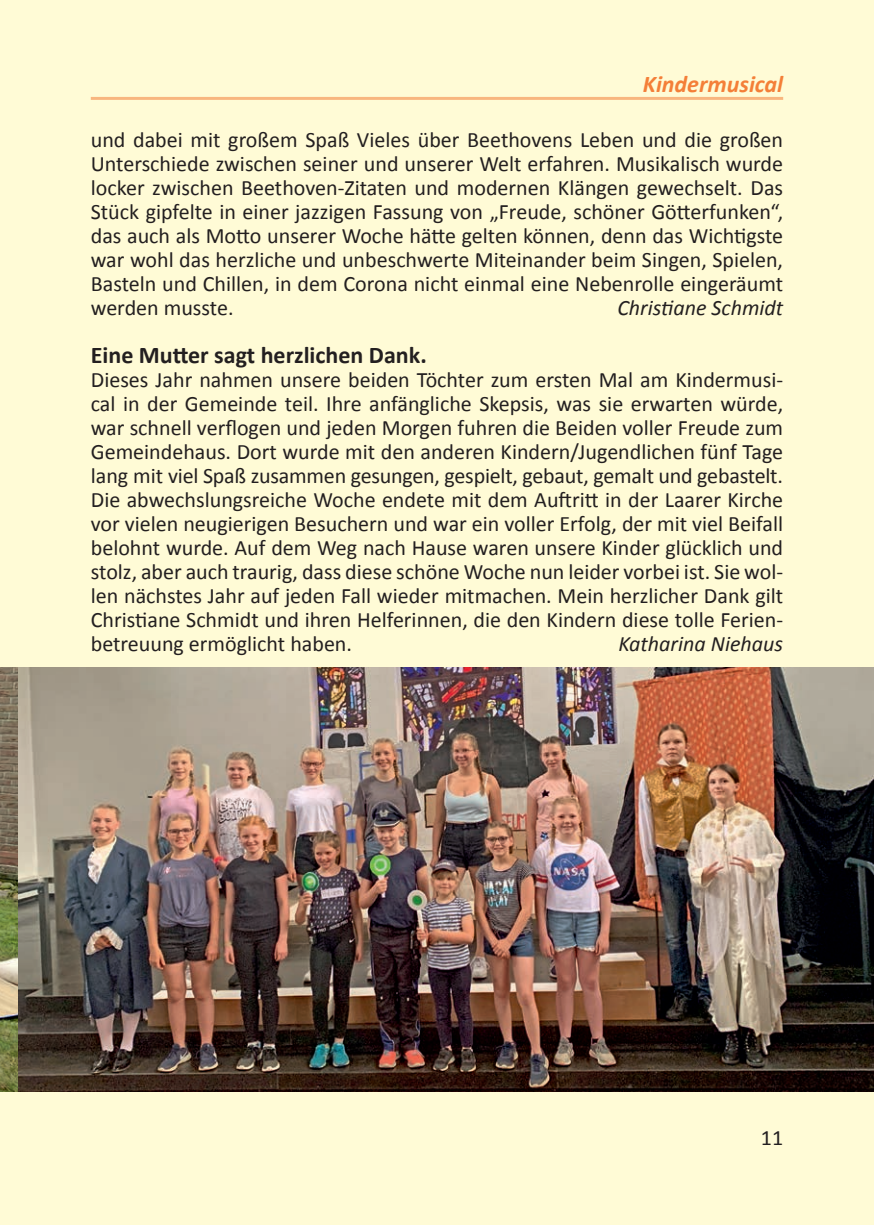
<style>
.page{position:relative;width:874px;height:1225px;background:#fff}
.page>*{position:absolute;margin:0;border:0;box-sizing:border-box;transform-origin:0 0}
.t1{font:700 24px "Calibri";color:#231f20}
.t2{font:italic 700 24px "Calibri";color:#f47f38}
.t3{font:22px/24px "Calibri";color:#231f20;text-align:justify}
.t4{font:italic 22px "Calibri";color:#231f20}
</style>
<div class="page">
<div style="left:0;top:0;width:873px;height:1225px;background:#fffbd6"></div>
<hr style="left:91px;top:97px;width:691px;height:3px;background:#f47f38">
<img style="left:0;top:668px;width:873px;height:423px">
<p class="t2" style="left:642px;top:68px;width:142px">Kindermusical</p>
<p class="t3" style="left:91px;top:128px;width:693px">und dabei mit großem Spaß Vieles über Beethovens Leben und die großen Unterschiede zwischen seiner und unserer Welt erfahren. Musikalisch wurde locker zwischen Beethoven-Zitaten und modernen Klängen gewechselt. Das Stück gipfelte in einer jazzigen Fassung von „Freude, schöner Götterfunken“, das auch als Motto unserer Woche hätte gelten können, denn das Wichtigste war wohl das herzliche und unbeschwerte Miteinander beim Singen, Spielen, Basteln und Chillen, in dem Corona nicht einmal eine Nebenrolle eingeräumt werden musste.</p>
<p class="t4" style="left:617px;top:293px;width:167px">Christiane Schmidt</p>
<p class="t1" style="left:91px;top:340px;width:337px">Eine Mutter sagt herzlichen Dank.</p>
<p class="t3" style="left:91px;top:368px;width:693px">Dieses Jahr nahmen unsere beiden Töchter zum ersten Mal am Kindermusi&shy;cal in der Gemeinde teil. Ihre anfängliche Skepsis, was sie erwarten würde, war schnell verflogen und jeden Morgen fuhren die Beiden voller Freude zum Gemeindehaus. Dort wurde mit den anderen Kindern/Jugendlichen fünf Tage lang mit viel Spaß zusammen gesungen, gespielt, gebaut, gemalt und gebastelt.<br>Die abwechslungsreiche Woche endete mit dem Auftritt in der Laarer Kirche vor vielen neugierigen Besuchern und war ein voller Erfolg, der mit viel Beifall belohnt wurde. Auf dem Weg nach Hause waren unsere Kinder glücklich und stolz, aber auch traurig, dass diese schöne Woche nun leider vorbei ist. Sie wol&shy;len nächstes Jahr auf jeden Fall wieder mitmachen. Mein herzlicher Dank gilt Christiane Schmidt und ihren Helferinnen, die den Kindern diese tolle Ferien&shy;betreuung ermöglicht haben.</p>
<p class="t4" style="left:618px;top:629px;width:166px">Katharina Niehaus</p>
<p class="t3" style="left:760px;top:1125px;width:24px">11</p>
</div>
